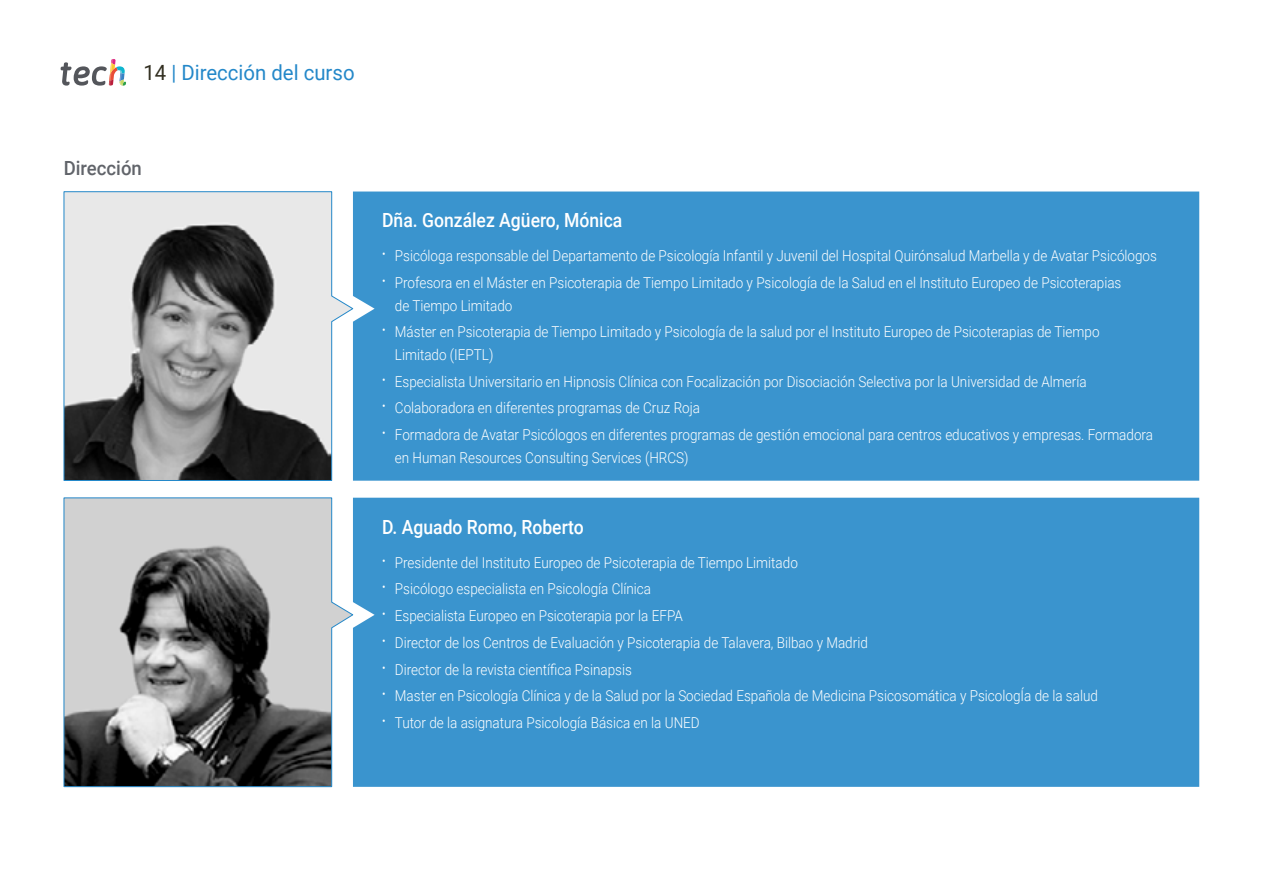
<style>
.page{position:relative;width:1263px;height:893px;background:#fff}
.page>*{position:absolute;margin:0;border:0;box-sizing:border-box;transform-origin:0 0}
.t1{font:21px "Roboto";color:#2488c9}
.t2{font:500 19.5px "Roboto";color:#fff;scale:.9 1}
.t3{font:500 19.5px "Roboto";color:#61646a;scale:.95 1}
.t4{font:300 15px/22.5px "Roboto";color:#fff;scale:.9 1}
.s1{color:#312e20}
</style>
<div class="page">
<svg style="left:61px;top:59px;width:65px;height:27px"></svg>
<div style="left:353px;top:192px;width:846px;height:289px;background:#3a94ce"></div>
<div style="left:353px;top:498px;width:846px;height:289px;background:#3a94ce"></div>
<svg style="left:64px;top:191px;width:289px;height:290px;background:#a0a1a1"></svg>
<svg style="left:64px;top:497px;width:289px;height:290px;background:#959697"></svg>
<h1 class="t1" style="left:144px;top:57px;width:213px"><span class="s1">14</span> | Dirección del curso</h1>
<h2 class="t3" style="left:64px;top:154px;width:84px">Dirección</h2>
<h2 class="t2" style="left:382px;top:207px;width:268px">Dña. González Agüero, Mónica</h2>
<p class="t4" style="left:382px;top:244px;width:862px"><sup>•</sup> Psicóloga responsable del Departamento de Psicología Infantil y Juvenil del Hospital Quirónsalud Marbella y de Avatar Psicólogos</p>
<p class="t4" style="left:395px;top:271px;width:809px;text-indent:-13px"><sup>•</sup> Profesora en el Máster en Psicoterapia de Tiempo Limitado y Psicología de la Salud en el Instituto Europeo de Psicoterapias de Tiempo Limitado</p>
<p class="t4" style="left:395px;top:320px;width:784px;text-indent:-13px"><sup>•</sup> Máster en Psicoterapia de Tiempo Limitado y Psicología de la salud por el Instituto Europeo de Psicoterapias de Tiempo<br>Limitado (IEPTL)</p>
<p class="t4" style="left:382px;top:370px;width:784px"><sup>•</sup> Especialista Universitario en Hipnosis Clínica con Focalización por Disociación Selectiva por la Universidad de Almería</p>
<p class="t4" style="left:382px;top:396px;width:355px"><sup>•</sup> Colaboradora en diferentes programas de Cruz Roja</p>
<p class="t4" style="left:395px;top:423px;width:844px;text-indent:-13px"><sup>•</sup> Formadora de Avatar Psicólogos en diferentes programas de gestión emocional para centros educativos y empresas. Formadora en Human Resources Consulting Services (HRCS)</p>
<h2 class="t2" style="left:382px;top:513px;width:226px">D. Aguado Romo, Roberto</h2>
<p class="t4" style="left:382px;top:550px;width:463px"><sup>•</sup> Presidente del Instituto Europeo de Psicoterapia de Tiempo Limitado</p>
<p class="t4" style="left:382px;top:577px;width:300px"><sup>•</sup> Psicólogo especialista en Psicología Clínica</p>
<p class="t4" style="left:382px;top:604px;width:336px"><sup>•</sup> Especialista Europeo en Psicoterapia por la EFPA</p>
<p class="t4" style="left:382px;top:631px;width:541px"><sup>•</sup> Director de los Centros de Evaluación y Psicoterapia de Talavera, Bilbao y Madrid</p>
<p class="t4" style="left:382px;top:657px;width:279px"><sup>•</sup> Director de la revista científica Psinapsis</p>
<p class="t4" style="left:382px;top:684px;width:797px"><sup>•</sup> Master en Psicología Clínica y de la Salud por la Sociedad Española de Medicina Psicosomática y PsicologÍa de la salud</p>
<p class="t4" style="left:382px;top:711px;width:354px"><sup>•</sup> Tutor de la asignatura Psicología Básica en la UNED</p>
</div>
